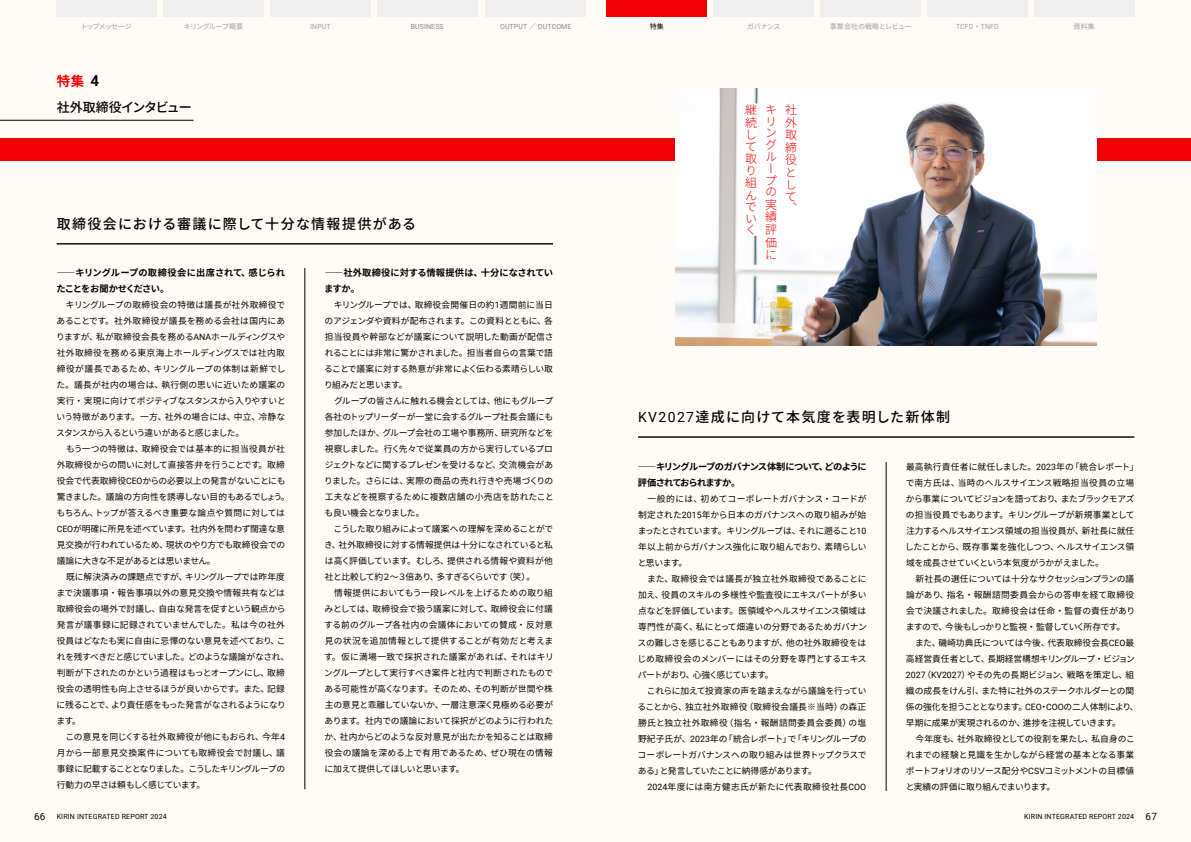
<style>
.page{position:relative;width:1191px;height:842px;background:#fffcf7}
.page>*{position:absolute;margin:0;border:0;box-sizing:border-box;transform-origin:0 0}
.t1{font:500 14px "Noto Sans JP";letter-spacing:.09em;color:#000}
.t2{font:700 13.4px "Noto Sans JP";color:#f00000}
.t3{font:500 13px "Noto Sans JP";letter-spacing:-.06em;color:#000}
.t4{font:300 12px/12.2px "Noto Sans JP";color:#f00000}
.t5{font:700 9.2px/16px "Noto Sans JP";letter-spacing:-.07em;color:#000}
.t6{font:700 9.2px/16px "Noto Sans JP";letter-spacing:-.015em;color:#000}
.t7{font:700 9.2px/16px "Noto Sans JP";letter-spacing:.005em;color:#000}
.t8{font:8.8px/16px "Noto Sans JP";letter-spacing:-.02em;color:#000;text-align:justify}
.t9{font:8.8px "Noto Sans JP";letter-spacing:.04em;color:#000}
.t10{font:7.1px "Roboto";letter-spacing:.02em;color:#000}
.t11{font:7px "Roboto";letter-spacing:.015em;color:#898989}
.t12{font:7px "Noto Sans JP";letter-spacing:-.06em;color:#9fa0a0}
.t13{font:7px "Roboto";letter-spacing:.015em;color:#9fa0a0}
.t14{font:7px "Noto Sans JP";letter-spacing:-.005em;color:#9fa0a0}
.t15{font:7px "Noto Sans JP";letter-spacing:-.095em;color:#9fa0a0}
.t16{font:7px "Noto Sans JP";color:#000}
.s1{font-family:"Noto Sans JP"}
.s2{font-family:"Roboto";font-size:15px;color:#000}
.s3{font-family:"Roboto"}
.s4{font-family:"Roboto";font-weight:400}
.s5{font-size:9.9px}
</style>
<div class="page">
<div style="left:0;top:138px;width:1191px;height:23px;background:#f00000"></div>
<hr style="left:0;top:120px;width:193px;height:1px;background:#000">
<hr style="left:57px;top:243px;width:496px;height:1px;background:#000">
<hr style="left:305px;top:268px;width:1px;height:521px;background:#000">
<hr style="left:886px;top:462px;width:1px;height:329px;background:#000">
<hr style="left:638px;top:436px;width:496px;height:2px;background:#000">
<img style="left:675px;top:88px;width:421px;height:258px">
<div style="left:784px;top:103px;width:14px;height:105px;background:#fff"></div>
<div style="left:764px;top:103px;width:14px;height:158px;background:#fff"></div>
<div style="left:744px;top:103px;width:14px;height:133px;background:#fff"></div>
<div style="left:57px;top:0;width:100px;height:17px;background:#efefef"></div>
<div style="left:270px;top:0;width:100px;height:17px;background:#efefef"></div>
<div style="left:164px;top:0;width:99px;height:17px;background:#efefef"></div>
<div style="left:377px;top:0;width:100px;height:17px;background:#efefef"></div>
<div style="left:486px;top:0;width:100px;height:17px;background:#efefef"></div>
<div style="left:713px;top:0;width:100px;height:17px;background:#efefef"></div>
<div style="left:927px;top:0;width:100px;height:17px;background:#efefef"></div>
<div style="left:607px;top:0;width:100px;height:17px;background:#f00000"></div>
<div style="left:820px;top:0;width:100px;height:17px;background:#efefef"></div>
<div style="left:1034px;top:0;width:100px;height:17px;background:#efefef"></div>
<p class="t15" style="left:81px;top:22px;width:53px">トップメッセージ</p>
<p class="t12" style="left:184px;top:22px;width:61px">キリングループ概要</p>
<p class="t13" style="left:310px;top:21px;width:22px">INPUT</p>
<p class="t11" style="left:411px;top:21px;width:34px">BUSINESS</p>
<p class="t11" style="left:500px;top:21px;width:73px">OUTPUT <span class="s1">／</span> OUTCOME</p>
<p class="t16" style="left:650px;top:22px;width:16px">特集</p>
<p class="t12" style="left:747px;top:22px;width:35px">ガバナンス</p>
<p class="t14" style="left:830px;top:22px;width:83px">事業会社の戦略とレビュー</p>
<p class="t13" style="left:956px;top:21px;width:44px">TCFD<span class="s1">・</span>TNFD</p>
<p class="t12" style="left:1073px;top:22px;width:23px">資料集</p>
<h2 class="t2" style="left:57px;top:73px;width:44px">特集 <span class="s2">4</span></h2>
<h3 class="t3" style="left:57px;top:100px;width:137px">社外取締役インタビュー</h3>
<h1 class="t1" style="left:57px;top:215px;width:361px">取締役会における審議に際して十分な情報提供がある</h1>
<p class="t6" style="left:56px;top:265px;width:230px">――キリングループの取締役会に出席されて、感じられたことをお聞かせください。</p>
<p class="t8" style="left:56px;top:297px;width:231px;text-indent:10px">キリングループの取締役会の特徴は議長が社外取締役であることです。社外取締役が議長を務める会社は国内にありますが、私が取締役会長を務める<span class="s3">ANA</span>ホールディングスや社外取締役を務める東京海上ホールディングスでは社内取締役が議長であるため、キリングループの体制は新鮮でした。議長が社内の場合は、執行側の思いに近いため議案の実行・実現に向けてポジティブなスタンスから入りやすいという特徴があります。一方、社外の場合には、中立、冷静なスタンスから入るという違いがあると感じました。</p>
<p class="t8" style="left:57px;top:441px;width:234px;text-align:left;text-indent:9px">もう一つの特徴は、取締役会では基本的に担当役員が社外取締役からの問いに対して直接答弁を行うことです。取締役会で代表取締役<span class="s3">CEO</span>からの必要以上の発言がないことにも驚きました。議論の方向性を誘導しない目的もあるでしょう。もちろん、トップが答えるべき重要な論点や質問に対しては<br><span class="s3">CEO</span>が明確に所見を述べています。社内外を問わず闊達な意見交換が行われているため、現状のやり方でも取締役会での議論に大きな不足があるとは思いません。</p>
<p class="t8" style="left:56px;top:569px;width:234px;text-align:left;text-indent:10px">既に解決済みの課題点ですが、キリングループでは昨年度まで決議事項・報告事項以外の意見交換や情報共有などは取締役会の場外で討議し、自由な発言を促すという観点から発言が議事録に記録されていませんでした。私は今の社外役員はどなたも実に自由に忌憚のない意見を述べており、これを残すべきだと感じていました。どのような議論がなされ、判断が下されたのかという過程はもっとオープンにし、取締役会の透明性も向上させるほうが良いからです。また、記録に残ることで、より責任感をもった発言がなされるようになります。</p>
<p class="t8" style="left:57px;top:729px;width:230px;text-indent:9px">この意見を同じくする社外取締役が他にもおられ、今年<span class="s3">4</span>月から一部意見交換案件についても取締役会で討議し、議事録に記載することとなりました。こうしたキリングループの行動力の早さは頼もしく感じています。</p>
<p class="t7" style="left:324px;top:265px;width:230px">――社外取締役に対する情報提供は、十分になされていますか。</p>
<p class="t8" style="left:324px;top:297px;width:231px;text-indent:10px">キリングループでは、取締役会開催日の約<span class="s3">1</span>週間前に当日のアジェンダや資料が配布されます。この資料とともに、各担当役員や幹部などが議案について説明した動画が配信されることには非常に驚かされました。担当者自らの言葉で語ることで議案に対する熱意が非常によく伝わる素晴らしい取り組みだと思います。</p>
<p class="t8" style="left:324px;top:393px;width:231px;text-indent:10px">グループの皆さんに触れる機会としては、他にもグループ各社のトップリーダーが一堂に会するグループ社長会議にも参加したほか、グループ会社の工場や事務所、研究所などを視察しました。行く先々で従業員の方から実行しているプロジェクトなどに関するプレゼンを受けるなど、交流機会がありました。さらには、実際の商品の売れ行きや売場づくりの工夫などを視察するために複数店舗の小売店を訪れたことも良い機会となりました。</p>
<p class="t8" style="left:324px;top:521px;width:230px;text-indent:9px">こうした取り組みによって議案への理解を深めることができ、社外取締役に対する情報提供は十分になされていると私は高く評価しています。むしろ、提供される情報や資料が他社と比較して約２～３倍あり、多すぎるくらいです（笑）。</p>
<p class="t8" style="left:324px;top:585px;width:231px;text-indent:10px">情報提供においてもう一段レベルを上げるための取り組みとしては、取締役会で扱う議案に対して、取締役会に付議する前のグループ各社内の会議体においての賛成・反対意見の状況を追加情報として提供することが有効だと考えます。仮に満場一致で採択された議案があれば、それはキリングループとして実行すべき案件と社内で判断されたものである可能性が高くなります。そのため、その判断が世間や株主の意見と乖離していないか、一層注意深く見極める必要があります。社内での議論において採択がどのように行われたか、社内からどのような反対意見が出たかを知ることは取締役会の議論を深める上で有用であるため、ぜひ現在の情報に加えて提供してほしいと思います。</p>
<h3 class="t4" style="left:745px;top:104px;width:13px">継続して取り組んでいく</h3>
<h3 class="t4" style="left:765px;top:103px;width:12px">キリ</h3>
<h3 class="t4" style="left:765px;top:127px;width:13px">ングループの実績評価に</h3>
<h3 class="t4" style="left:785px;top:104px;width:13px">社外取締役として︑</h3>
<h1 class="t1" style="left:638px;top:409px;width:314px"><span class="s4">KV2027</span>達成に向けて本気度を表明した新体制</h1>
<p class="t5" style="left:638px;top:459px;width:230px">――キリングループのガバナンス体制について、どのように評価されておられますか。</p>
<p class="t8" style="left:638px;top:491px;width:230px;text-indent:10px">一般的には、初めてコーポレートガバナンス・コードが制定された<span class="s3">2015</span>年から日本のガバナンスへの取り組みが始まったとされています。キリングループは、それに遡ること<span class="s3">10</span>年以上前からガバナンス強化に取り組んでおり、素晴らしいと思います。</p>
<p class="t8" style="left:637px;top:571px;width:231px;text-indent:10px">また、取締役会では議長が独立社外取締役であることに加え、役員のスキルの多様性や監査役にエキスパートが多い点などを評価しています。医領域やヘルスサイエンス領域は専門性が高く、私にとって畑違いの分野であるためガバナンスの難しさを感じることもありますが、他の社外取締役をはじめ取締役会のメンバーにはその分野を専門とするエキスパートがおり、心強く感じています。</p>
<p class="t8" style="left:637px;top:683px;width:230px;text-indent:9px">これらに加えて投資家の声を踏まえながら議論を行っていることから、独立社外取締役（取締役会議長※当時）の森正勝氏と独立社外取締役（指名・報酬諮問委員会委員）の塩野紀子氏が、<span class="s3">2023</span>年の「統合レポート」で「キリングループのコーポレートガバナンスへの取り組みは世界トップクラスである」と発言していたことに納得感があります。</p>
<p class="t9" style="left:647px;top:782px;width:220px"><span class="s3">2024</span>年度には南方健志氏が新たに代表取締役社長<span class="s3">COO</span></p>
<p class="t8" style="left:905px;top:459px;width:235px;text-align:left">最高執行責任者に就任しました。<span class="s3">2023</span>年の「統合レポート」で南方氏は、当時のヘルスサイエンス戦略担当役員の立場から事業についてビジョンを語っており、またブラックモアズの担当役員でもあります。キリングループが新規事業として注力するヘルスサイエンス領域の担当役員が、新社長に就任したことから、既存事業を強化しつつ、ヘルスサイエンス領域を成長させていくという本気度がうかがえました。</p>
<p class="t8" style="left:905px;top:571px;width:231px;text-indent:10px">新社長の選任については十分なサクセッションプランの議論があり、指名・報酬諮問委員会からの答申を経て取締役会で決議されました。取締役会は任命・監督の責任がありますので、今後もしっかりと監視・監督していく所存です。</p>
<p class="t8" style="left:906px;top:635px;width:234px;text-align:left;text-indent:9px">また、磯崎功典氏については今後、代表取締役会長<span class="s3">CEO</span>最高経営責任者として、長期経営構想キリングループ・ビジョン<span class="s3">2027</span>（<span class="s3">KV2027</span>）やその先の長期ビジョン、戦略を策定し、組織の成長をけん引、また特に社外のステークホルダーとの関係の強化を担うこととなります。<span class="s3">CEO</span>・<span class="s3">COO</span>の二人体制により、早期に成果が実現されるのか、進捗を注視していきます。</p>
<p class="t8" style="left:905px;top:731px;width:231px;text-indent:10px">今年度も、社外取締役としての役割を果たし、私自身のこれまでの経験と見識を生かしながら経営の基本となる事業ポートフォリオのリソース配分や<span class="s3">CSV</span>コミットメントの目標値と実績の評価に取り組んでまいります。</p>
<p class="t10" style="left:34px;top:812px;width:134px"><span class="s5">66</span> KIRIN INTEGRATED REPORT 2024</p>
<p class="t10" style="left:1024px;top:812px;width:134px">KIRIN INTEGRATED REPORT 2024 <span class="s5">67</span></p>
</div>
